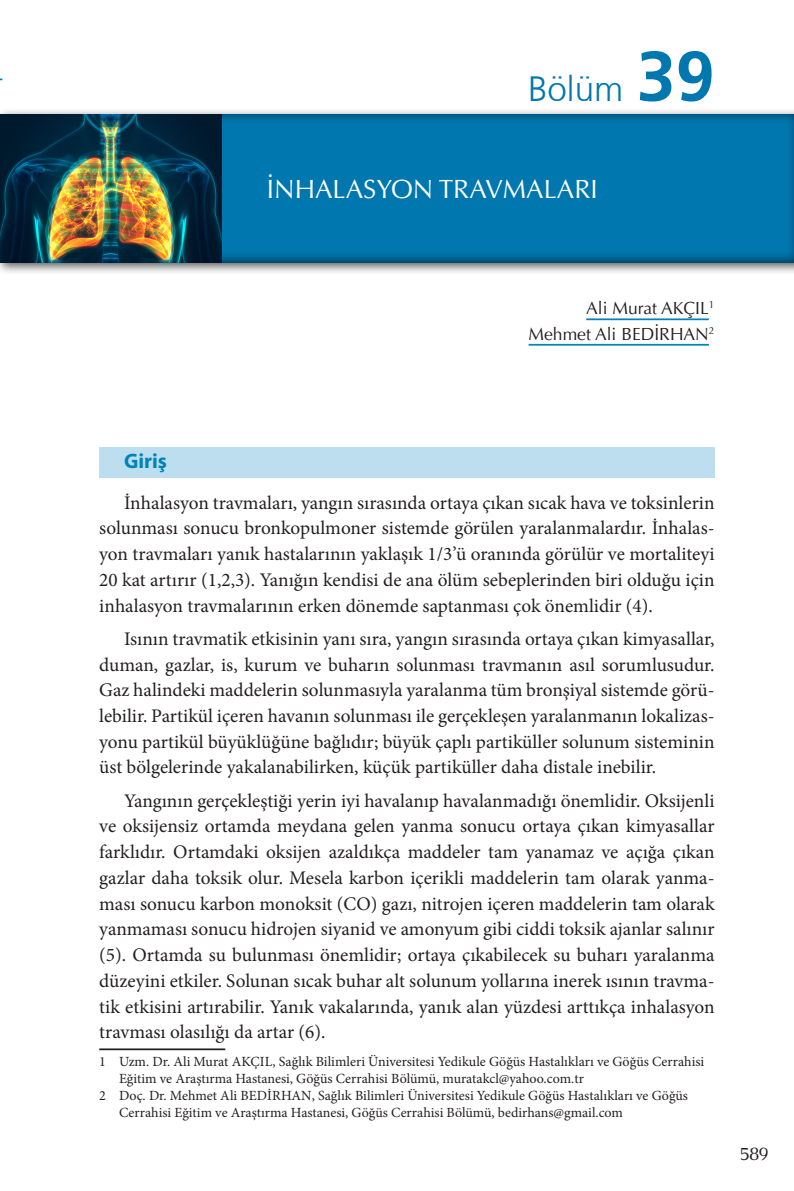
<style>
.page{position:relative;width:794px;height:1191px;background:#fff}
.page>*{position:absolute;margin:0;border:0;box-sizing:border-box;transform-origin:0 0}
.BÖLÜM{font:700 70px "Frutiger CE";color:#0077af}
.t1{font:300 35px "Frutiger CE";color:#0077af}
.BOLUM_BASLIK{font:26.25px "Optima LT";color:#fff}
._1__BAŞLIK{font:700 21px "Myriad Pro";color:#0083b6}
.duzyazi{font:19.25px/25.7px "Minion Pro";color:#231f20;text-align:justify}
.YAZAR{font:17.5px "Optima LT";color:#231f20}
.t2{font:17.5px "Caudex";color:#231f20}
.dipnot{font:14px/16.8px "Minion Pro";color:#231f20}
</style>
<div class="page">
<div style="left:0;top:108px;width:794px;height:167px;background:#231f20;opacity:.75"></div>
<div style="left:0;top:112px;width:794px;height:153px;background:#231f20;opacity:.75"></div>
<img style="left:0;top:114px;width:221px;height:148px">
<hr style="left:586px;top:318px;width:123px;height:2px;background:#0083b6">
<hr style="left:528px;top:344px;width:181px;height:2px;background:#0083b6">
<div style="left:99px;top:447px;width:615px;height:31px;background:#bcdeee"></div>
<hr style="left:99px;top:1048px;width:126px;height:2px;background:#231f20">
<h2 class="t1" style="left:528px;top:68px;width:97px">Bölüm</h2>
<p class="BÖLÜM" style="left:636px;top:34px;width:79px">39</p>
<p class="BOLUM_BASLIK" style="left:267px;top:174px;width:332px">İNHALASYON TRAVMALARI</p>
<p class="YAZAR" style="left:586px;top:298px;width:130px">Ali Murat AKÇIL<sup>1</sup></p>
<p class="YAZAR" style="left:528px;top:323px;width:187px">Mehmet Ali BEDI RHAN<sup>2</sup></p>
<p class="_1__BAŞLIK" style="left:124px;top:447px;width:44px">Giriş</p>
<p class="duzyazi" style="left:99px;top:490px;width:617px;text-indent:25px">İnhalasyon travmaları, yangın sırasında ortaya çıkan sıcak hava ve toksinlerin solunması sonucu bronkopulmoner sistemde görülen yaralanmalardır. İnhalas&shy;yon travmaları yanık hastalarının yaklaşık 1/3’ü oranında görülür ve mortaliteyi 20 kat artırır (1,2,3). Yanığın kendisi de ana ölüm sebeplerinden biri olduğu için inhalasyon travmalarının erken dönemde saptanması çok önemlidir (4).</p>
<p class="duzyazi" style="left:99px;top:626px;width:617px;text-indent:25px">Isının travmatik etkisinin yanı sıra, yangın sırasında ortaya çıkan kimyasallar, duman, gazlar, is, kurum ve buharın solunması travmanın asıl sorumlusudur.<br>Gaz halindeki maddelerin solunmasıyla yaralanma tüm bronşiyal sistemde görü&shy;lebilir. Partikül içeren havanın solunması ile gerçekleşen yaralanmanın lokalizas&shy;yonu partikül büyüklüğüne bağlıdır; büyük çaplı partiküller solunum sisteminin üst bölgelerinde yakalanabilirken, küçük partiküller daha distale inebilir.</p>
<p class="duzyazi" style="left:99px;top:787px;width:617px;text-indent:25px">Yangının gerçekleştiği yerin iyi havalanıp havalanmadığı önemlidir. Oksijenli ve oksijensiz ortamda meydana gelen yanma sonucu ortaya çıkan kimyasallar farklıdır. Ortamdaki oksijen azaldıkça maddeler tam yanamaz ve açığa çıkan gazlar daha toksik olur. Mesela karbon içerikli maddelerin tam olarak yanma&shy;ması sonucu karbon monoksit (CO) gazı, nitrojen içeren maddelerin tam olarak yanmaması sonucu hidrojen siyanid ve amonyum gibi ciddi toksik ajanlar salınır (5). Ortamda su bulunması önemlidir; ortaya çıkabilecek su buharı yaralanma düzeyini etkiler. Solunan sıcak buhar alt solunum yollarına inerek ısının travma&shy;tik etkisini artırabilir. Yanık vakalarında, yanık alan yüzdesi arttıkça inhalasyon travması olasılığı da artar (6).</p>
<p class="dipnot" style="left:119px;top:1053px;width:586px;text-indent:-20px">1 Uzm. Dr. Ali Murat AKÇIL, Sağlık Bilimleri Üniversitesi Yedikule Göğüs Hastalıkları ve Göğüs Cerrahisi<br>Eğitim ve Araştırma Hastanesi, Göğüs Cerrahisi Bölümü, muratakcl@yahoo.com.tr</p>
<p class="dipnot" style="left:119px;top:1087px;width:570px;text-indent:-20px">2 Doç. Dr. Mehmet Ali BEDIRHAN, Sağlık Bilimleri Üniversitesi Yedikule Göğüs Hastalıkları ve Göğüs<br>Cerrahisi Eğitim ve Araştırma Hastanesi, Göğüs Cerrahisi Bölümü, bedirhans@gmail.com</p>
<p class="t2" style="left:740px;top:1142px;width:30px">589</p>
</div>
